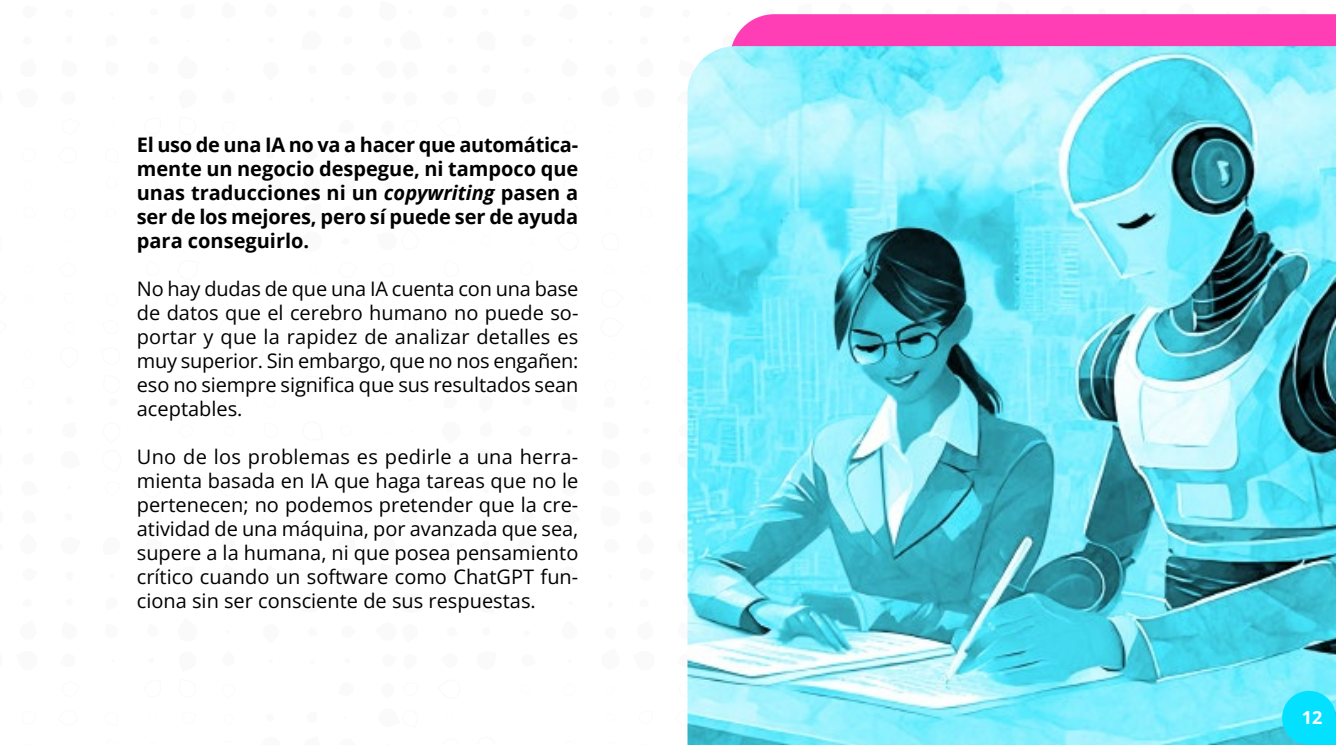
<style>
.page{position:relative;width:1336px;height:745px;background:#fff}
.page>*{position:absolute;margin:0;border:0;box-sizing:border-box;transform-origin:0 0}
.t1{font:20px/24px "Open Sans";color:#000;text-align:justify}
.t2{font:700 20px/24px "Open Sans";letter-spacing:-.01em;color:#000;text-align:justify}
.t3{font:700 18px "Open Sans";color:#fff}
.s1{font-style:italic}
</style>
<div class="page">
<div style="left:732px;top:14px;width:604px;height:32px;background:#ff3eb5"></div>
<img style="left:687px;top:46px;width:649px;height:698px">
<svg style="left:1282px;top:679px;width:54px;height:65px;background:#26e2fc"></svg>
<p class="t2" style="left:137px;top:132px;width:443px">El uso de una IA no va a hacer que automática&shy;mente un negocio despegue, ni tampoco que unas traducciones ni un <span class="s1">copywriting</span> pasen a ser de los mejores, pero sí puede ser de ayuda para conseguirlo.</p>
<p class="t1" style="left:137px;top:276px;width:443px">No hay dudas de que una IA cuenta con una base de datos que el cerebro humano no puede so&shy;portar y que la rapidez de analizar detalles es muy superior. Sin embargo, que no nos engañen: eso no siempre significa que sus resultados sean aceptables.</p>
<p class="t1" style="left:137px;top:444px;width:443px">Uno de los problemas es pedirle a una herra&shy;mienta basada en IA que haga tareas que no le pertenecen; no podemos pretender que la cre&shy;atividad de una máquina, por avanzada que sea, supere a la humana, ni que posea pensamiento crítico cuando un software como ChatGPT fun&shy;ciona sin ser consciente de sus respuestas.</p>
<p class="t3" style="left:1302px;top:703px;width:22px">12</p>
</div>
